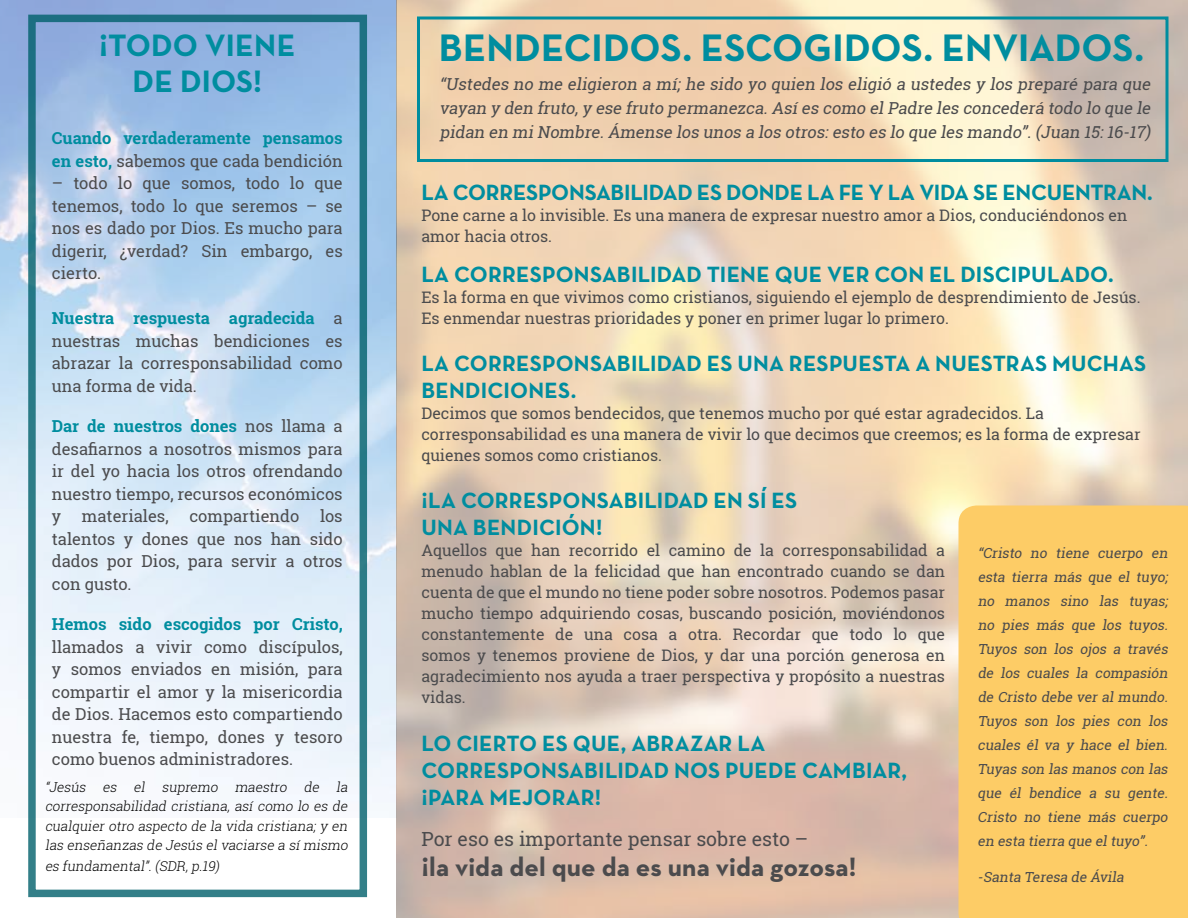
<style>
.page{position:relative;width:1188px;height:918px;background:#fff}
.page>*{position:absolute;margin:0;border:0;box-sizing:border-box;transform-origin:0 0}
.t1{font:700 39px "Neutraface Text";color:#008d9f}
.t2{font:700 31.5px/36px "Neutraface Text";color:#008d9f}
.t3{font:700 27px "Neutraface Text";letter-spacing:.005em;color:#4b4b4d}
.t4{font:700 22.5px/27px "Neutraface Text";letter-spacing:.01em;color:#008d9f}
.t5{font:19.5px "Roboto Slab";color:#4b4b4d}
.t6{font:16.5px/22.5px "Roboto Slab";color:#4b4b4d;text-align:justify}
.t7{font:italic 16.5px/24px "Roboto Slab";color:#4b4b4d;text-align:justify}
.t8{font:700 16.5px/22.5px "Roboto Slab";color:#008d9f}
.t9{font:15.9px/21px "Roboto Slab";color:#4b4b4d}
.t10{font:italic 13.8px/24px "Roboto Slab";color:#4b4b4d;text-align:justify}
.t11{font:italic 300 13.5px/19.5px "Roboto Slab";color:#000;text-align:justify}
.s1{font-weight:400;color:#4b4b4d}
.s2{font-weight:700;color:#008d9f}
</style>
<div class="page">
<img style="left:0;top:0;width:396px;height:818px">
<img style="left:396px;top:0;width:792px;height:918px">
<div style="left:417px;top:16px;width:751px;height:146px;border:3px solid #008d9f"></div>
<svg style="left:958px;top:506px;width:230px;height:412px;background:#fbcc6a"></svg>
<div style="left:28px;top:15px;width:339px;height:882px;border:8px solid #00606b"></div>
<h2 class="t2" style="left:99px;top:27px;width:32px">¡TODO</h2>
<h2 class="t2" style="left:133px;top:27px;width:131px;text-indent:72px">VIENE<br>DE DIOS!</h2>
<p class="t8" style="left:52px;top:127px;width:292px">Cuando verdaderamente pensamos en esto, <span class="s1">sabemos que cada bendición</span></p>
<p class="t6" style="left:52px;top:172px;width:292px">– todo lo que somos, todo lo que tenemos, todo lo que seremos – se nos es dado por Dios. Es mucho para digerir, ¿verdad? Sin embargo, es cierto.</p>
<p class="t6" style="left:52px;top:307px;width:292px"><span class="s2">Nuestra respuesta agradecida</span> a nuestras muchas bendiciones es abrazar la corresponsabilidad como una forma de vida.</p>
<p class="t6" style="left:52px;top:415px;width:292px"><span class="s2">Dar de nuestros dones</span> nos llama a desafiarnos a nosotros mismos para ir del yo hacia los otros ofrendando nuestro tiempo, recursos económicos y</p>
<p class="t6" style="left:52px;top:505px;width:292px;text-indent:268px">los talentos y dones que nos han sido dados por Dios, para servir a otros con gusto.</p>
<p class="t8" style="left:52px;top:613px;width:292px">Hemos sido escogidos por Cristo,</p>
<p class="t6" style="left:52px;top:635px;width:292px">llamados a vivir como discípulos, y somos enviados en misión, para compartir el amor y la misericordia de Dios. Hacemos esto compartiendo nuestra fe, tiempo, dones y tesoro como buenos administradores.</p>
<p class="t11" style="left:45px;top:777px;width:307px">“Jesús es el supremo maestro de la corresponsabilidad cristiana, así como lo es de cualquier otro aspecto de la vida cristiana; y en las enseñanzas de Jesús el vaciarse a sí mismo</p>
<p class="t11" style="left:45px;top:856px;width:179px">es fundamental”.(SDR,p.19)</p>
<p class="t6" style="left:82px;top:505px;width:88px">materiales,</p>
<p class="t6" style="left:189px;top:505px;width:111px">compartiendo</p>
<h1 class="t1" style="left:439px;top:23px;width:707px">BENDECIDOS. ESCOGIDOS. ENVIADOS.</h1>
<p class="t7" style="left:439px;top:72px;width:716px">“Ustedes no me eligieron a mí; he sido yo quien los eligió a ustedes y los preparé para que vayan y den fruto,y ese fruto permanezca.Asíes como elPadre les concederá todo lo que le pidan en miNombre.Ámense los unos a los otros:esto es lo que les mando”.(Juan 15:16-17)</p>
<h3 class="t4" style="left:421px;top:178px;width:144px">LA CORRESPONSABILIDAD</h3>
<h3 class="t4" style="left:697px;top:178px;width:46px">ES DONDE</h3>
<h3 class="t4" style="left:807px;top:178px;width:126px">LA FE Y LA VIDA</h3>
<h3 class="t4" style="left:973px;top:178px;width:45px">SE ENC</h3>
<h3 class="t4" style="left:1047px;top:178px;width:108px">UENTRAN .</h3>
<p class="t9" style="left:421px;top:204px;width:708px">Pone carne a lo invisible. Es una manera de expresar nuestro amor a Dios, conduciéndonos en amor hacia otros.</p>
<h3 class="t4" style="left:421px;top:261px;width:149px">LA CORRESPONSABILIDAD</h3>
<h3 class="t4" style="left:707px;top:261px;width:26px">TIENE</h3>
<h3 class="t4" style="left:775px;top:261px;width:117px">QUEVER CON</h3>
<h3 class="t4" style="left:929px;top:261px;width:43px">EL DISCI</h3>
<h3 class="t4" style="left:1018px;top:261px;width:46px">PULADO</h3>
<h3 class="t4" style="left:1108px;top:261px;width:7px">.</h3>
<p class="t9" style="left:421px;top:287px;width:721px">Es la forma en que vivimos como cristianos, siguiendo el ejemplo de desprendimiento de Jesús.<br>Es enmendar nuestras prioridades y poner en primer lugar lo primero.</p>
<h3 class="t4" style="left:421px;top:349px;width:149px">LA CORRESPONSABILIDAD</h3>
<h3 class="t4" style="left:707px;top:349px;width:427px">ES UNA RESPUESTA A NUESTRAS MUCHAS</h3>
<h3 class="t4" style="left:421px;top:376px;width:15px">BENDICIONES</h3>
<h3 class="t4" style="left:571px;top:376px;width:7px">.</h3>
<p class="t9" style="left:421px;top:402px;width:721px">Decimos que somos bendecidos, que tenemos mucho por qué estar agradecidos. La corresponsabilidad es una manera de vivir lo que decimos que creemos; es la forma de expresar quienes somos como cristianos.</p>
<h3 class="t4" style="left:421px;top:487px;width:156px">¡LA CORRESPONSABILIDAD</h3>
<h3 class="t4" style="left:714px;top:487px;width:71px">EN SÍ ES</h3>
<h3 class="t4" style="left:421px;top:514px;width:66px">UNA BENDICIÓN</h3>
<h3 class="t4" style="left:596px;top:514px;width:8px">!</h3>
<p class="t9" style="left:421px;top:540px;width:525px;text-align:justify">Aquellos que han recorrido el camino de la corresponsabilidad a menudo hablan de la felicidad que han encontrado cuando se dan cuenta de que el mundo no tiene poder sobre nosotros. Podemos pasar mucho tiempo adquiriendo cosas, buscando posición, moviéndonos constantemente de una cosa a otra. Recordar que todo lo que somos y tenemos proviene de Dios, y dar una porción generosa en agradecimiento nos ayuda a traer perspectiva y propósito a nuestras vidas.</p>
<h3 class="t4" style="left:421px;top:730px;width:330px">LO CIERTO ES QUE, ABRAZAR LA<br>CORRESPONSABILIDAD</h3>
<h3 class="t4" style="left:674px;top:757px;width:16px">NOS</h3>
<h3 class="t4" style="left:725px;top:757px;width:44px">PUEDE</h3>
<h3 class="t4" style="left:802px;top:757px;width:107px">CAMBIAR,</h3>
<h3 class="t4" style="left:421px;top:784px;width:181px">¡PARA MEJORAR!</h3>
<p class="t5" style="left:421px;top:826px;width:388px">Por eso es importante pensar sobre esto –</p>
<h3 class="t3" style="left:421px;top:849px;width:437px">¡LA VIDA DEL QUE DA ES UNA VIDA GOZOSA!</h3>
<p class="t10" style="left:978px;top:541px;width:195px">“Cristo no tiene cuerpo en esta tierra más que el tuyo; no manos sino las tuyas; no pies más que los tuyos.<br>Tuyos son los ojos a través de los cuales la compasión de Cristo debe ver al mundo.<br>Tuyos son los pies con los cuales él va y hace el bien.<br>Tuyas son las manos con las que él bendice a su gente.<br>Cristo no tiene más cuerpo en esta tierra que eltuyo”.</p>
<p class="t10" style="left:978px;top:865px;width:151px">-Santa Teresa de Ávila</p>
</div>
